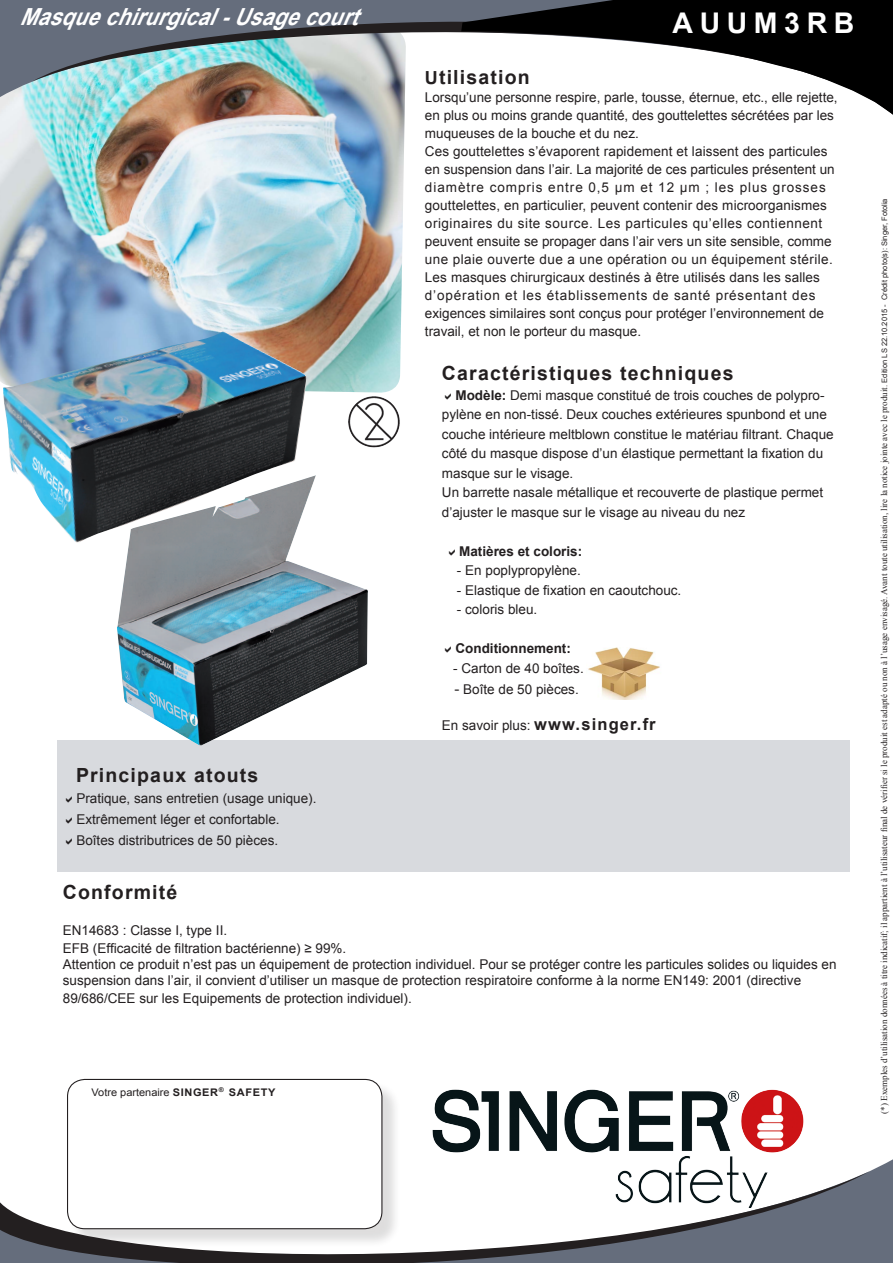
<style>
.page{position:relative;width:893px;height:1263px;background:#fff}
.page>*{position:absolute;margin:0;border:0;box-sizing:border-box;transform-origin:0 0}
.t1{font:700 28.5px "Arial";letter-spacing:.23em;color:#fff}
.t2{font:italic 700 23.55px "Arial";color:#fff;scale:.89 1}
.t3{font:700 19.5px "Arial";letter-spacing:.06em;color:#231f20}
.t4{font:13.5px/18px "Arial";color:#231f20}
.t5{font:700 13.5px "Arial";color:#231f20}
.t6{font:10.5px "Arial";color:#231f20;scale:1.05 1}
.t7{font:9px "Times New Roman";color:#231f20}
.s1{font-size:18px}
.s2{font-weight:700}
.s3{font-size:15px}
.s4{font-weight:700;font-size:16.5px}
.s5{font-family:"Arial";font-size:7.5px}
</style>
<div class="page">
<img style="left:0;top:98px;width:405px;height:295px">
<div style="left:57px;top:740px;width:793px;height:132px;background:#d8dade"></div>
<div style="left:870px;top:1159px;width:23px;height:104px;background:#656d7c"></div>
<svg style="left:0;top:1171px;width:870px;height:92px"></svg>
<div style="left:69px;top:1081px;width:332px;height:167px;background:#231f20;opacity:.15"></div>
<div style="left:68px;top:1079px;width:314px;height:150px;background:#fff;border-radius:17px"></div>
<div style="left:67px;top:1079px;width:315px;height:150px;border:1px solid #231f20;border-radius:17px"></div>
<svg style="left:0;top:0;width:32px;height:98px;background:#6f7886"></svg>
<img style="left:32px;top:0;width:429px;height:115px">
<svg style="left:461px;top:0;width:432px;height:115px"></svg>
<img style="left:415px;top:1089px;width:407px;height:119px">
<img style="left:588px;top:647px;width:72px;height:53px">
<img style="left:348px;top:396px;width:52px;height:52px">
<img style="left:3px;top:331px;width:304px;height:212px">
<img style="left:117px;top:475px;width:251px;height:270px">
<p class="t2" style="left:19px;top:1px;width:397px">Masquechirurgical-Usagecourt</p>
<p class="t1" style="left:673px;top:4px;width:183px">AUUM3RB</p>
<p class="t3" style="left:425px;top:65px;width:106px"><span class="s1">U</span>tilisation</p>
<p class="t4" style="left:425px;top:89px;width:414px">Lorsqu’une personne respire, parle, tousse, éternue, etc., elle rejette, en plus ou moins grande quantité, des gouttelettes sécrétées par les muqueuses de la bouche et du nez.<br>Ces gouttelettes s’évaporent rapidement et laissent des particules en suspension dans l’air. La majorité de ces particules présentent un diamètre compris entre 0,5 μm et 12 μm ; les plus grosses gouttelettes, en particulier, peuvent contenir des microorganismes originaires du site source. Les particules qu’elles contiennent peuvent ensuite se propager dans l’air vers un site sensible, comme une plaie ouverte due a une opération ou un équipement stérile.</p>
<p class="t4" style="left:425px;top:269px;width:401px">Les masques chirurgicaux destinés à être utilisés dans les salles d’opération et les établissements de santé présentant des exigences similaires sont conçus pour protéger l’environnement de travail, et non le porteur du masque.</p>
<p class="t3" style="left:76px;top:763px;width:184px">Principaux atouts</p>
<p class="t4" style="left:76px;top:790px;width:242px">Pratique, sans entretien (usage unique).</p>
<p class="t4" style="left:76px;top:811px;width:205px">Extrêmement léger et confortable.</p>
<p class="t4" style="left:76px;top:832px;width:203px">Boîtes distributrices de 50 pièces.</p>
<p class="t3" style="left:442px;top:360px;width:293px">Caractéristiques techniques</p>
<p class="t4" style="left:442px;top:385px;width:393px;line-height:19.5px;text-indent:14px"><span class="s2">Modèle:</span> Demi masque constitué de trois couches de polypro&shy;pylène en non-tissé. Deux couches extérieures spunbond et une couche intérieure meltblown constitue le matériau filtrant. Chaque côté du masque dispose d’un élastique permettant la fixation du masque sur le visage.</p>
<p class="t4" style="left:442px;top:483px;width:383px;line-height:19.5px">Un barrette nasale métallique et recouverte de plastique permet d’ajuster le masque sur le visage au niveau du nez</p>
<p class="t5" style="left:459px;top:542px;width:125px">Matières et coloris:</p>
<p class="t4" style="left:457px;top:562px;width:125px">- En poplypropylène.</p>
<p class="t4" style="left:457px;top:581px;width:226px">- Elastique de fixation en caoutchouc.</p>
<p class="t4" style="left:457px;top:601px;width:82px">- coloris bleu.</p>
<p class="t5" style="left:455px;top:640px;width:117px">Conditionnement:</p>
<p class="t4" style="left:453px;top:659px;width:132px">- Carton de 40 boîtes.</p>
<p class="t4" style="left:454px;top:680px;width:126px"><span class="s3">-</span> Boîte de 50 pièces.</p>
<p class="t4" style="left:442px;top:716px;width:215px">En savoir plus: <span class="s4">www.singer.fr</span></p>
<p class="t3" style="left:63px;top:879px;width:116px">Conformité</p>
<p class="t4" style="left:63px;top:921px;width:166px">EN14683 : Classe I, type II.</p>
<p class="t4" style="left:63px;top:939px;width:285px">EFB (Efficacité de filtration bactérienne) ≥ 99%.</p>
<p class="t4" style="left:63px;top:956px;width:775px;line-height:16.2px">Attention ce produit n’est pas un équipement de protection individuel. Pour se protéger contre les particules solides ou liquides en suspension dans l’air, il convient d’utiliser un masque de protection respiratoire conforme à la norme EN149: 2001 (directive</p>
<p class="t4" style="left:63px;top:989px;width:350px">89/686/CEE sur les Equipements de protection individuel).</p>
<p class="t6" style="left:92px;top:1085px;width:177px">Votre partenaire <span class="s2">SINGER</span><sup>®</sup> <span class="s2">SAFETY</span></p>
<p class="t7" style="left:878px;top:1113px;width:917px;rotate:-90deg">(*) Exemples d’utilisation données à titre indicatif; il appartient à l’utilisateur final de vérifier si le produit est adapté ou non à l’usage envisagé. Avant toute utilisation, lire la notice jointe avec le produit. <span class="s5">Edition LS 22.10.2015 - Crédit photo(s): Singer, Fotolia</span></p>
</div>
